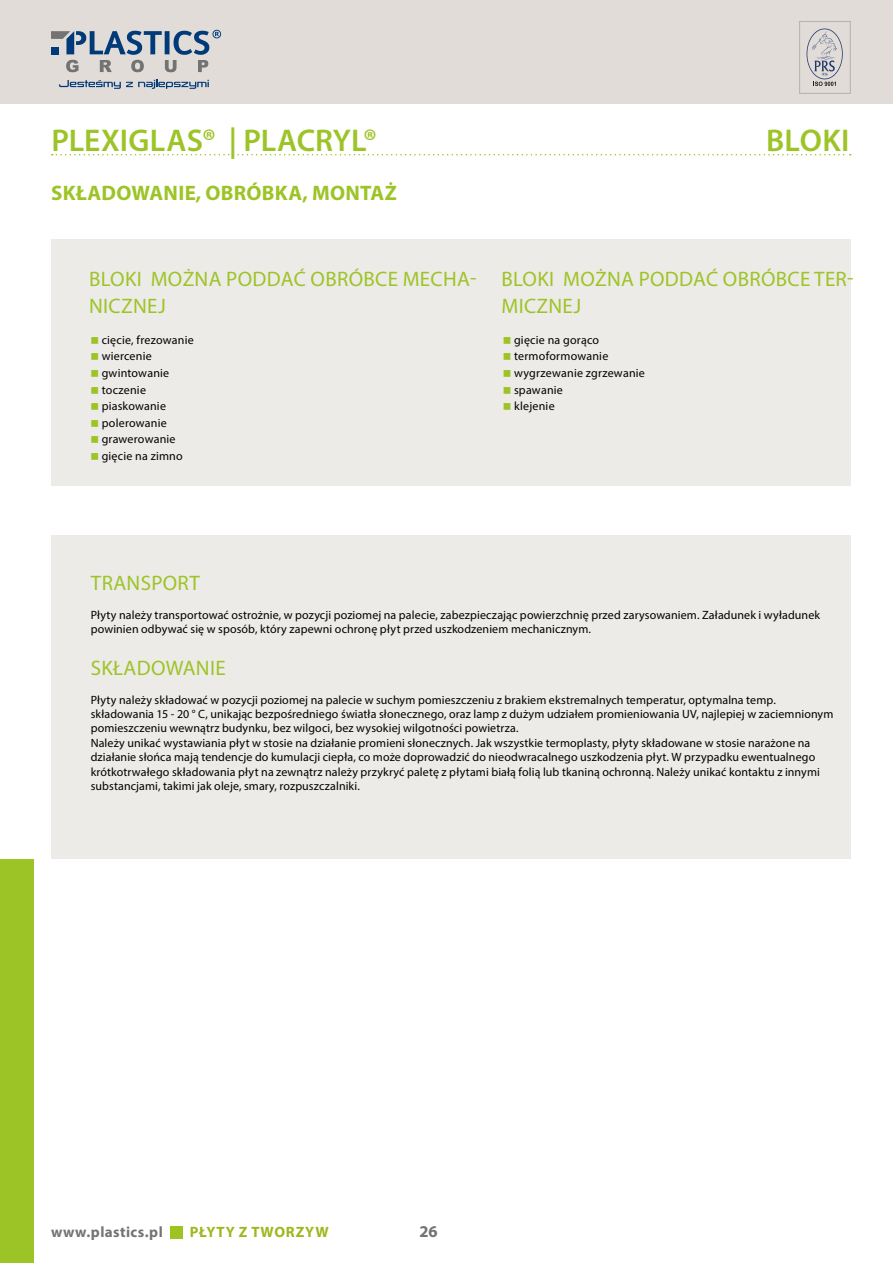
<style>
.page{position:relative;width:893px;height:1263px;background:#fff}
.page>*{position:absolute;margin:0;border:0;box-sizing:border-box;transform-origin:0 0}
.t1{font:600 31.5px "Myriad Pro";letter-spacing:.01em;color:#9dc427}
.t2{font:21px/27px "Myriad Pro";letter-spacing:.015em;color:#9dc427}
.t3{font:700 21px "Myriad Pro";letter-spacing:.015em;color:#9dc427}
.t4{font:700 16.5px "Myriad Pro";color:#747373}
.t5{font:700 15px "Myriad Pro";letter-spacing:.03em;color:#747373}
.t6{font:700 15px "Myriad Pro";letter-spacing:.06em;color:#9db81e}
.t7{font:12px/16.5px "Myriad Pro";letter-spacing:.01em;color:#000}
</style>
<div class="page">
<div style="left:0;top:0;width:893px;height:104px;background:#e1dcd7"></div>
<svg style="left:51px;top:30px;width:170px;height:42px"></svg>
<svg style="left:59px;top:80px;width:150px;height:9px"></svg>
<div style="left:0;top:859px;width:34px;height:404px;background:#9dc427"></div>
<svg style="left:807px;top:29px;width:36px;height:57px"></svg>
<div style="left:799px;top:21px;width:51px;height:73px;border:1px solid #b3b2b2"></div>
<div style="left:51px;top:239px;width:799px;height:247px;background:#edebe8"></div>
<div style="left:51px;top:536px;width:799px;height:323px;background:#edebe8"></div>
<div style="left:170px;top:1226px;width:12px;height:13px;background:#9dc423"></div>
<svg style="left:52px;top:154px;width:799px;height:1px"></svg>
<h1 class="t1" style="left:51px;top:121px;width:327px">PLEXIGLAS® | PLACRYL®</h1>
<h1 class="t1" style="left:766px;top:121px;width:85px">BLOKI</h1>
<h2 class="t3" style="left:51px;top:180px;width:347px">SKŁADOWANIE, OBRÓBKA, MONTAŻ</h2>
<h2 class="t2" style="left:89px;top:265px;width:389px">BLOKI MOŻNA PODDAĆ OBRÓBCE MECHA-<br>NICZNEJ</h2>
<p class="t7" style="left:102px;top:331px;width:94px">cięcie, frezowanie wiercenie gwintowanie toczenie piaskowanie polerowanie grawerowanie gięcie na zimno</p>
<h2 class="t2" style="left:501px;top:265px;width:354px">BLOKI MOŻNA PODDAĆ OBRÓBCE TER-<br>MICZNEJ</h2>
<p class="t7" style="left:514px;top:331px;width:132px">gięcie na gorąco termoformowanie wygrzewanie zgrzewanie spawanie<br>klejenie</p>
<h2 class="t2" style="left:91px;top:569px;width:110px">TRANSPORT</h2>
<p class="t7" style="left:91px;top:608px;width:731px;line-height:14.4px">Płyty należy transportować ostrożnie, w pozycji poziomej na palecie, zabezpieczając powierzchnię przed zarysowaniem. Załadunek i wyładunek powinien odbywać się w sposób, który zapewni ochronę płyt przed uszkodzeniem mechanicznym.</p>
<h2 class="t2" style="left:91px;top:654px;width:136px">SKŁADOWANIE</h2>
<p class="t7" style="left:91px;top:692px;width:744px;line-height:14.4px">Płyty należy składować w pozycji poziomej na palecie w suchym pomieszczeniu z brakiem ekstremalnych temperatur, optymalna temp. składowania 15 - 20 ° C, unikając bezpośredniego światła słonecznego, oraz lamp z dużym udziałem promieniowania UV, najlepiej w zaciemnionym pomieszczeniu wewnątrz budynku, bez wilgoci, bez wysokiej wilgotności powietrza.<br>Należy unikać wystawiania płyt w stosie na działanie promieni słonecznych. Jak wszystkie termoplasty, płyty składowane w stosie narażone na działanie słońca mają tendencje do kumulacji ciepła, co może doprowadzić do nieodwracalnego uszkodzenia płyt. W przypadku ewentualnego krótkotrwałego składowania płyt na zewnątrz należy przykryć paletę z płytami białą folią lub tkaniną ochronną. Należy unikać kontaktu z innymi substancjami, takimi jak oleje, smary, rozpuszczalniki.</p>
<p class="t5" style="left:51px;top:1222px;width:113px">www.plastics.pl</p>
<p class="t6" style="left:190px;top:1222px;width:140px">PŁYTY Z TWORZYW</p>
<h3 class="t4" style="left:419px;top:1221px;width:20px">26</h3>
</div>
